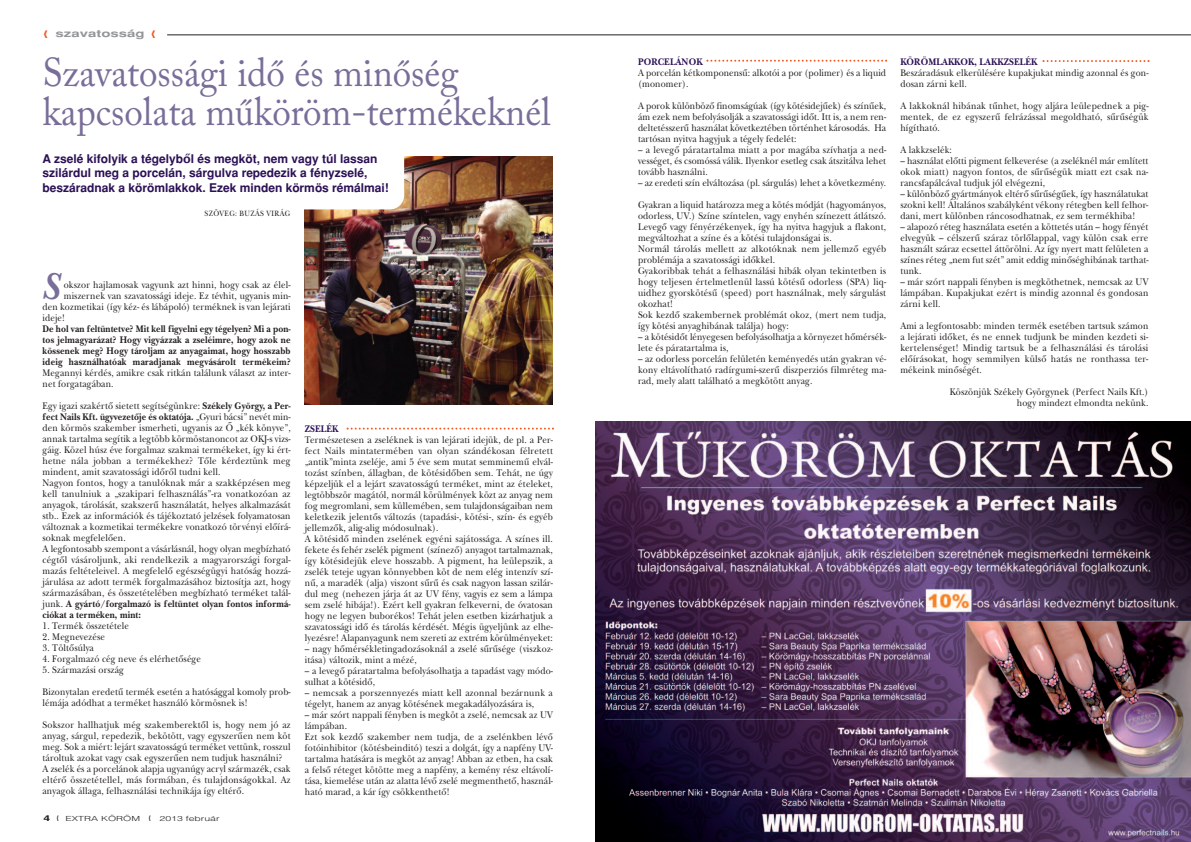
<style>
.page{position:relative;width:1191px;height:842px;background:#fff}
.page>*{position:absolute;margin:0;border:0;box-sizing:border-box;transform-origin:0 0}
.t1{font:40px/39px "Adobe Caslon Pro";color:#796e99;scale:.93 1}
.t2{font:italic 700 39.2px "H New Baskerville";color:#796e99;scale:.9 1}
.t3{font:700 12px/14.4px "H Helvetica";color:#2b1055}
.t4{font:10px/11px "H New Baskerville Roman";letter-spacing:.015em;color:#231f20;scale:.9 1}
.t5{font:700 10px/11px "H New Baskerville";letter-spacing:.015em;color:#231f20;text-align:justify;scale:.9 1}
.t6{font:700 10px "H New Baskerville";letter-spacing:.015em;color:#2b1055;scale:.9 1}
.t7{font:700 10px "H Helvetica";color:#939598;scale:1.5 1}
.t8{font:8px "H New Baskerville Roman";letter-spacing:.05em;color:#231f20;scale:.9 1}
.t9{font:700 8px "H Helvetica";color:#231f20;scale:1.5 1}
.t10{font:300 7px "H Helvetica";color:#231f20;scale:1.5 1}
.s1{font-family:"Lucida Grande"}
.s2{font-family:"H New Baskerville";font-weight:700}
.s3{font-family:"H New Baskerville Roman";font-weight:400}
</style>
<div class="page">
<img style="left:304px;top:157px;width:249px;height:248px">
<img style="left:595px;top:421px;width:596px;height:421px">
<hr style="left:167px;top:35px;width:1024px;height:1px;background:#231f20">
<div style="left:21px;top:124px;width:383px;height:85px;background:#fff;border-radius:14px"></div>
<svg style="left:347px;top:428px;width:207px;height:2px"></svg>
<svg style="left:706px;top:60px;width:181px;height:2px"></svg>
<svg style="left:1042px;top:60px;width:107px;height:2px"></svg>
<p class="t7" style="left:56px;top:28px;width:61px">szavatosság</p>
<h1 class="t1" style="left:43px;top:58px;width:548px">Szavatossági idő és minőség kapcsolata műköröm-termékeknél</h1>
<p class="t3" style="left:43px;top:151px;width:348px">A zselé kifolyik a tégelyb<span class="s1">ő</span>l és megköt, nem vagy túl lassan szilárdul meg a porcelán, sárgulva repedezik a fényzselé, beszáradnak a körömlakkok. Ezek minden körmös rémálmai!</p>
<p class="t8" style="left:205px;top:209px;width:96px">SZÖVEG: BUZÁS VIRÁG</p>
<h2 class="t2" style="left:42px;top:262px;width:20px">S</h2>
<p class="t4" style="left:64px;top:279px;width:253px">okszor hajlamosak vagyunk azt hinni, hogy csak az élel-</p>
<p class="t4" style="left:64px;top:290px;width:254px">miszernek van szavatossági ideje. Ez tévhit, ugyanis min-</p>
<p class="t4" style="left:43px;top:301px;width:277px">den kozmetikai (így kéz- és lábápoló) terméknek is van lejárati</p>
<p class="t4" style="left:43px;top:312px;width:27px">ideje!</p>
<p class="t5" style="left:43px;top:323px;width:277px">De hol van feltüntetve? Mit kell figyelni egy tégelyen? Mi a pon&shy;tos jelmagyarázat? Hogy vigyázzak a zseléimre, hogy azok ne kössenek meg? Hogy tároljam az anyagaimat, hogy hosszabb ideig használhatóak maradjanak megvásárolt termékeim?</p>
<p class="t4" style="left:43px;top:367px;width:277px">Megannyi kérdés, amikre csak ritkán találunk választ az inter&shy;net forgatagában.</p>
<p class="t4" style="left:43px;top:400px;width:277px">Egy igazi szakértô sietett segítségünkre: <span class="s2">Székely György, a Per-</span></p>
<p class="t5" style="left:43px;top:411px;width:277px">fect Nails Kft. ügyvezetôje és oktatója. <span class="s3">„Gyuri bácsi” nevét min-</span></p>
<p class="t4" style="left:43px;top:422px;width:277px">den körmös szakember ismerheti, ugyanis az Ô „kék könyve”, annak tartalma segítik a legtöbb körmöstanoncot az OKJ-s vizs&shy;gáig. Közel húsz éve forgalmaz szakmai termékeket, így ki ért&shy;hetne nála jobban a termékekhez? Tôle kérdeztünk meg mindent, amit szavatossági idôrôl tudni kell.<br>Nagyon fontos, hogy a tanulóknak már a szakképzésen meg kell tanulniuk a „szakipari felhasználás”-ra vonatkozóan az anyagok, tárolását, szakszerû használatát, helyes alkalmazását stb.. Ezek az információk és tájékoztató jelzések folyamatosan változnak a kozmetikai termékekre vonatkozó törvényi elôírá&shy;soknak megfelelôen.<br>A legfontosabb szempont a vásárlásnál, hogy olyan megbízható cégtôl vásároljunk, aki rendelkezik a magyarországi forgal&shy;mazás feltételeivel. A megfelelô egészségügyi hatóság hozzá&shy;járulása az adott termék forgalmazásához biztosítja azt, hogy származásában, és összetételében megbízható terméket talál-</p>
<p class="t5" style="left:43px;top:598px;width:277px"><span class="s3">junk.</span> A gyártó/forgalmazó is feltüntet olyan fontos informá&shy;ciókat a terméken, mint:</p>
<p class="t4" style="left:43px;top:620px;width:98px">1. Termék összetétele</p>
<p class="t4" style="left:43px;top:631px;width:71px">2. Megnevezése</p>
<p class="t4" style="left:43px;top:642px;width:59px">3. Töltôsúlya</p>
<p class="t4" style="left:43px;top:653px;width:177px">4. Forgalmazó cég neve és elérhetôsége</p>
<p class="t4" style="left:43px;top:664px;width:92px">5. Származási ország</p>
<p class="t4" style="left:43px;top:686px;width:277px">Bizonytalan eredetû termék esetén a hatósággal komoly prob&shy;lémája adódhat a terméket használó körmösnek is!</p>
<p class="t4" style="left:43px;top:719px;width:277px">Sokszor hallhatjuk még szakemberektôl is, hogy nem jó az anyag, sárgul, repedezik, bekötött, vagy egyszerûen nem köt meg. Sok a miért: lejárt szavatosságú terméket vettünk, rosszul tároltuk azokat vagy csak egyszerûen nem tudjuk használni?<br>A zselék és a porcelánok alapja ugyanúgy acryl származék, csak eltérô összetétellel, más formában, és tulajdonságokkal. Az anyagok állaga, felhasználási technikája így eltérô.</p>
<p class="t9" style="left:44px;top:814px;width:6px">4</p>
<p class="t10" style="left:65px;top:815px;width:51px">EXTRA KÖRÖM</p>
<p class="t10" style="left:160px;top:815px;width:41px">2013 február</p>
<p class="t6" style="left:305px;top:422px;width:39px">ZSELÉK</p>
<p class="t4" style="left:305px;top:434px;width:277px">Természetesen a zseléknek is van lejárati idejük, de pl. a Per&shy;fect Nails mintatermében van olyan szándékosan félretett „antik”minta zseléje, ami 5 éve sem mutat semminemû elvál&shy;tozást színben, állagban, de kötésidôben sem. Tehát, ne úgy képzeljük el a lejárt szavatosságú terméket, mint az ételeket, legtöbbször magától, normál körülmények közt az anyag nem fog megromlani, sem küllemében, sem tulajdonságaiban nem keletkezik jelentôs változás (tapadási-, kötési-, szín- és egyéb jellemzôk, alig-alig módosulnak).<br>A kötésidô minden zselének egyéni sajátossága. A színes ill. fekete és fehér zselék pigment (színezô) anyagot tartalmaznak, így kötésidejük eleve hosszabb. A pigment, ha leülepszik, a zselék teteje ugyan könnyebben köt de nem elég intenzív szí&shy;nû, a maradék (alja) viszont sûrû és csak nagyon lassan szilár&shy;dul meg (nehezen járja át az UV fény, vagyis ez sem a lámpa sem zselé hibája!). Ezért kell gyakran felkeverni, de óvatosan hogy ne legyen buborékos! Tehát jelen esetben kizárhatjuk a szavatossági idô és tárolás kérdését. Mégis ügyeljünk az elhe&shy;lyezésre! Alapanyagunk nem szereti az extrém körülményeket:</p>
<p class="t4" style="left:305px;top:643px;width:277px">– nagy hômérsékletingadozásoknál a zselé sûrûsége (viszkoz&shy;itása) változik, mint a mézé,</p>
<p class="t4" style="left:305px;top:665px;width:277px">– a levegô páratartalma befolyásolhatja a tapadást vagy módo&shy;sulhat a kötésidô,</p>
<p class="t4" style="left:305px;top:687px;width:277px">– nemcsak a porszennyezés miatt kell azonnal bezárnunk a tégelyt, hanem az anyag kötésének megakadályozására is,</p>
<p class="t4" style="left:305px;top:709px;width:277px">– már szórt nappali fényben is megköt a zselé, nemcsak az UV lámpában.<br>Ezt sok kezdô szakember nem tudja, de a zselénkben lévô fotóinhibitor (kötésbeinditó) teszi a dolgát, így a napfény UV&shy;tartalma hatására is megköt az anyag! Abban az etben, ha csak a felsô réteget kötötte meg a napfény, a kemény rész eltávolí&shy;tása, kiemelése után az alatta lévô zselé megmenthetô, használ&shy;ható marad, a kár így csökkenthetô!</p>
<p class="t6" style="left:638px;top:55px;width:73px">PORCELÁNOK</p>
<p class="t4" style="left:638px;top:67px;width:277px">A porcelán kétkomponensû: alkotói a por (polimer) és a liquid (monomer).</p>
<p class="t4" style="left:638px;top:100px;width:277px;text-align:justify">A porok különbözô finomságúak (így kötésidejûek) és színûek, ám ezek nem befolyásolják a szavatossági idôt. Itt is, a nem ren&shy;deltetésszerû használat következtében történhet károsodás. Ha tartósan nyitva hagyjuk a tégely fedelét:</p>
<p class="t4" style="left:638px;top:144px;width:277px;text-align:justify">– a levegô páratartalma miatt a por magába szívhatja a ned&shy;vességet, és csomóssá válik. Ilyenkor esetleg csak átszitálva lehet tovább használni.</p>
<p class="t4" style="left:638px;top:177px;width:277px">– az eredeti szín elváltozása (pl. sárgulás) lehet a következmény.</p>
<p class="t4" style="left:638px;top:199px;width:277px">Gyakran a liquid határozza meg a kötés módját (hagyományos, odorless, UV.) Színe színtelen, vagy enyhén színezett átlátszó.<br>Levegô vagy fényérzékenyek, így ha nyitva hagyjuk a flakont, megváltozhat a színe és a kötési tulajdonságai is.<br>Normál tárolás mellett az alkotóknak nem jellemzô egyéb problémája a szavatossági idôkkel.<br>Gyakoribbak tehát a felhasználási hibák olyan tekintetben is hogy teljesen értelmetlenül lassú kötésû odorless (SPA) liq&shy;uidhez gyorskötésû (speed) port használnak, mely sárgulást okozhat!<br>Sok kezdô szakembernek problémát okoz, (mert nem tudja, így kötési anyaghibának találja) hogy:</p>
<p class="t4" style="left:638px;top:331px;width:277px">– a kötésidôt lényegesen befolyásolhatja a környezet hômérsék&shy;lete és páratartalma is,</p>
<p class="t4" style="left:638px;top:353px;width:277px;text-align:justify">– az odorless porcelán felületén keményedés után gyakran vé&shy;kony eltávolítható radírgumi-szerû diszperziós filmréteg ma&shy;rad, mely alatt található a megkötött anyag.</p>
<p class="t6" style="left:900px;top:55px;width:154px">KÖRÖMLAKKOK, LAKKZSELÉK</p>
<p class="t4" style="left:900px;top:67px;width:277px">Beszáradásuk elkerülésére kupakjukat mindig azonnal és gon&shy;dosan zárni kell.</p>
<p class="t4" style="left:900px;top:100px;width:277px;text-align:justify">A lakkoknál hibának tûnhet, hogy aljára leülepednek a pig&shy;mentek, de ez egyszerû felrázással megoldható, sûrûségük hígítható.</p>
<p class="t4" style="left:900px;top:144px;width:59px">A lakkzselék:</p>
<p class="t4" style="left:900px;top:155px;width:277px;text-align:justify">– használat elôtti pigment felkeverése (a zseléknél már említett okok miatt) nagyon fontos, de sûrûségük miatt ezt csak na&shy;rancsfapálcával tudjuk jól elvégezni,</p>
<p class="t4" style="left:900px;top:188px;width:277px;text-align:justify">– különbözô gyártmányok eltérô sûrûségûek, így használatukat szokni kell! Általános szabályként vékony rétegben kell felhor&shy;dani, mert különben ráncosodhatnak, ez sem termékhiba!</p>
<p class="t4" style="left:900px;top:221px;width:277px;text-align:justify">– alapozó réteg használata esetén a köttetés után – hogy fényét elvegyük – célszerû száraz törlôlappal, vagy külön csak erre használt száraz ecsettel áttörölni. Az így nyert matt felületen a színes réteg „nem fut szét” amit eddig minôséghibának tarthat&shy;tunk.</p>
<p class="t4" style="left:900px;top:276px;width:277px;text-align:justify">– már szórt nappali fényben is megköthetnek, nemcsak az UV lámpában. Kupakjukat ezért is mindig azonnal és gondosan zárni kell.</p>
<p class="t4" style="left:900px;top:320px;width:277px;text-align:justify">Ami a legfontosabb: minden termék esetében tartsuk számon a lejárati idôket, és ne ennek tudjunk be minden kezdeti si&shy;kertelenséget! Mindig tartsuk be a felhasználási és tárolási elôírásokat, hogy semmilyen külsô hatás ne ronthassa ter&shy;mékeink minôségét.</p>
<p class="t4" style="left:949px;top:386px;width:222px;text-align:right">Köszönjük Székely Györgynek (Perfect Nails Kft.) hogy mindezt elmondta nekünk.</p>
</div>
